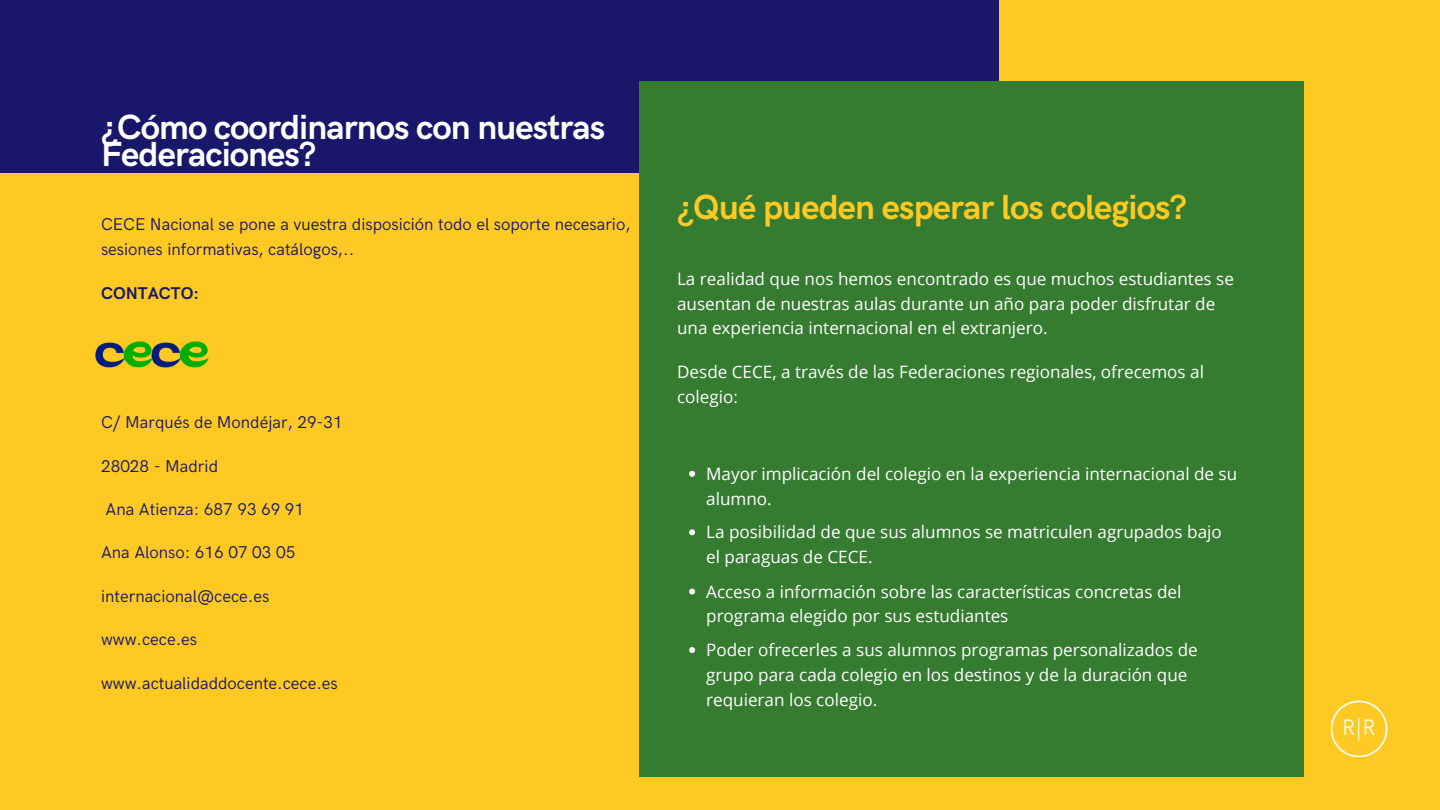
<style>
.page{position:relative;width:1440px;height:810px;background:#ffc924}
.page>*{position:absolute;margin:0;border:0;box-sizing:border-box;transform-origin:0 0}
.t1{font:700 35px/27.8px "HK Grotesk";letter-spacing:-.025em;color:#fff}
.t2{font:700 35px "HK Grotesk";letter-spacing:-.025em;color:#ffc924}
.t3{font:300 22.5px "HK Grotesk";color:#fff}
.t4{font:17.1px/24.8px "Open Sans";color:#fff}
.t5{font:17.1px/24.8px "HK Grotesk";color:#191769}
.t6{font:700 17.1px "HK Grotesk";color:#191769}
</style>
<div class="page">
<div style="left:0;top:0;width:999px;height:173px;background:#191769"></div>
<div style="left:639px;top:81px;width:665px;height:695px;background:#357b30"></div>
<svg style="left:1331px;top:701px;width:56px;height:56px"></svg>
<svg style="left:689px;top:471px;width:6px;height:6px"></svg>
<svg style="left:689px;top:529px;width:6px;height:6px"></svg>
<svg style="left:689px;top:589px;width:6px;height:6px"></svg>
<svg style="left:689px;top:647px;width:6px;height:6px"></svg>
<img style="left:95px;top:341px;width:114px;height:27px">
<p class="t1" style="left:101px;top:114px;width:506px">¿Cómo coordinarnos con nuestras<br>Federaciones?</p>
<h3 class="t5" style="left:101px;top:213px;width:531px">CECE Nacional se pone a vuestra disposición todo el soporte necesario, sesiones informativas, catálogos,..</h3>
<p class="t6" style="left:101px;top:283px;width:100px">CONTACTO:</p>
<p class="t5" style="left:101px;top:411px;width:243px">C/ Marqués de Mondéjar, 29-31</p>
<p class="t5" style="left:101px;top:454px;width:119px">28028 - Madrid</p>
<p class="t5" style="left:106px;top:498px;width:200px">Ana Atienza: 687 93 69 91</p>
<p class="t5" style="left:101px;top:540px;width:196px">Ana Alonso: 616 07 03 05</p>
<p class="t5" style="left:101px;top:584px;width:170px">internacional@cece.es</p>
<p class="t5" style="left:101px;top:627px;width:98px">www.cece.es</p>
<h1 class="t5" style="left:101px;top:671px;width:238px">www.actualidaddocente.cece.es</h1>
<p class="t2" style="left:677px;top:188px;width:511px">¿Qué pueden esperar los colegios?</p>
<p class="t4" style="left:677px;top:266px;width:558px">La realidad que nos hemos encontrado es que muchos estudiantes se ausentan de nuestras aulas durante un año para poder disfrutar de una experiencia internacional en el extranjero.</p>
<p class="t4" style="left:677px;top:359px;width:528px">Desde CECE, a través de las Federaciones regionales, ofrecemos al colegio:</p>
<p class="t4" style="left:706px;top:461px;width:533px">Mayor implicación del colegio en la experiencia internacional de su alumno.</p>
<p class="t4" style="left:706px;top:519px;width:517px">La posibilidad de que sus alumnos se matriculen agrupados bajo el paraguas de CECE.</p>
<p class="t4" style="left:706px;top:579px;width:477px">Acceso a información sobre las características concretas del programa elegido por sus estudiantes</p>
<p class="t4" style="left:706px;top:637px;width:493px">Poder ofrecerles a sus alumnos programas personalizados de grupo para cada colegio en los destinos y de la duración que requieran los colegio.</p>
<h1 class="t3" style="left:1342px;top:715px;width:35px">R|R</h1>
</div>
